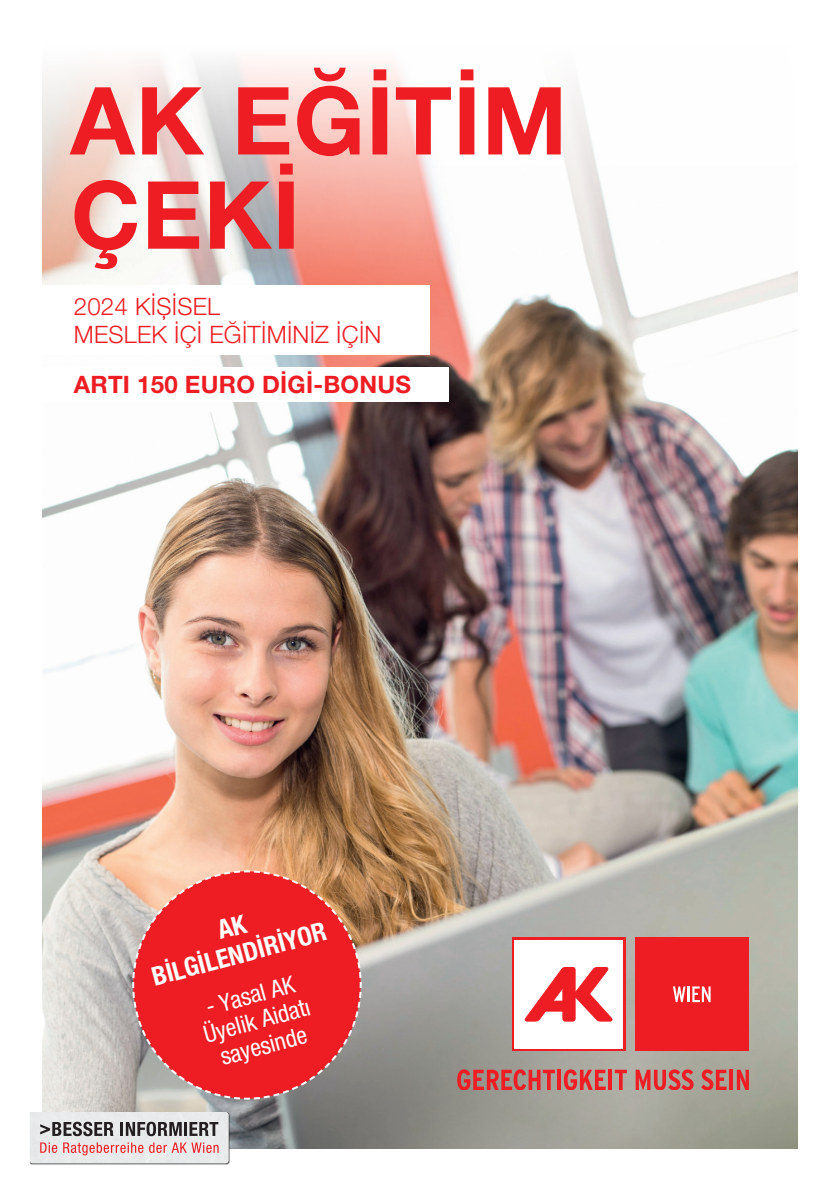
<style>
.page{position:relative;width:840px;height:1191px;background:#fff}
.page>*{position:absolute;margin:0;border:0;box-sizing:border-box;transform-origin:0 0}
.t1{font:700 94px/94.2px "Helvetica Neue LT Pro";letter-spacing:.01em;color:#ee1d23}
.t2{font:700 condensed 26px "Helvetica Neue LT Pro";color:#fff}
.t3{font:300 24px/28px "Helvetica Neue LT Pro";letter-spacing:.01em;color:#ee1d23}
.t4{font:condensed 24px/26px "Helvetica Neue LT Std";color:#fff;text-align:center}
.t5{font:700 24px "Helvetica Neue LT Pro";letter-spacing:.01em;color:#ee1d23}
</style>
<div class="page">
<img style="left:43px;top:62px;width:754px;height:1086px">
<div style="left:0;top:285px;width:429px;height:70px;background:#fff"></div>
<div style="left:0;top:367px;width:448px;height:34px;background:#fff"></div>
<svg style="left:457px;top:1069px;width:97px;height:20px;background:#c25d5c"></svg>
<hr style="left:557px;top:1069px;width:3px;height:20px;background:#ee1d23">
<svg style="left:563px;top:1069px;width:42px;height:20px"></svg>
<hr style="left:608px;top:1069px;width:4px;height:20px;background:#ee1d23">
<svg style="left:614px;top:1069px;width:12px;height:20px"></svg>
<svg style="left:635px;top:1069px;width:58px;height:20px"></svg>
<svg style="left:700px;top:1069px;width:26px;height:20px"></svg>
<hr style="left:729px;top:1069px;width:3px;height:20px;background:#ee1d23">
<svg style="left:736px;top:1069px;width:12px;height:20px"></svg>
<div style="left:511px;top:937px;width:114px;height:114px;background:linear-gradient(to right,#ee1d23,#ee1d23)"></div>
<div style="left:514px;top:940px;width:108px;height:108px;background:#fff"></div>
<svg style="left:524px;top:967px;width:88px;height:54px"></svg>
<div style="left:635px;top:937px;width:113px;height:114px;background:#ee1d23"></div>
<svg style="left:673px;top:986px;width:37px;height:16px"></svg>
<div style="left:30px;top:1112px;width:199px;height:52px;background:#231f20;opacity:.75"></div>
<div style="left:30px;top:1112px;width:198px;height:51px;background:#e9eaea"></div>
<svg style="left:40px;top:1121px;width:73px;height:15px"></svg>
<hr style="left:120px;top:1122px;width:3px;height:14px;background:#231f20">
<svg style="left:126px;top:1121px;width:56px;height:15px"></svg>
<hr style="left:184px;top:1122px;width:3px;height:14px;background:#231f20">
<svg style="left:189px;top:1122px;width:29px;height:14px"></svg>
<svg style="left:40px;top:1142px;width:17px;height:11px"></svg>
<svg style="left:63px;top:1142px;width:80px;height:13px"></svg>
<svg style="left:149px;top:1142px;width:69px;height:11px"></svg>
<svg style="left:131px;top:869px;width:231px;height:231px;background:#e13f3f"></svg>
<svg style="left:215px;top:914px;width:33px;height:25px"></svg>
<h1 class="t1" style="left:70px;top:72px;width:498px">AK EĞİTİM<br>ÇEKİ</h1>
<p class="t3" style="left:74px;top:292px;width:309px">2024 KİŞİSEL<br>MESLEK İÇİ EĞİTİMİNİZ İÇİN</p>
<p class="t5" style="left:74px;top:370px;width:339px">ARTI 150 EURO DIGI-BONUS</p>
<p class="t2" style="left:148px;top:962px;width:181px;rotate:-15deg">BİLGİLENDİRİYOR</p>
<p class="t4" style="left:194px;top:996px;width:111px;rotate:-15deg">- Yasal AK<br>Üyelik Aidatı sayesinde</p>
</div>
